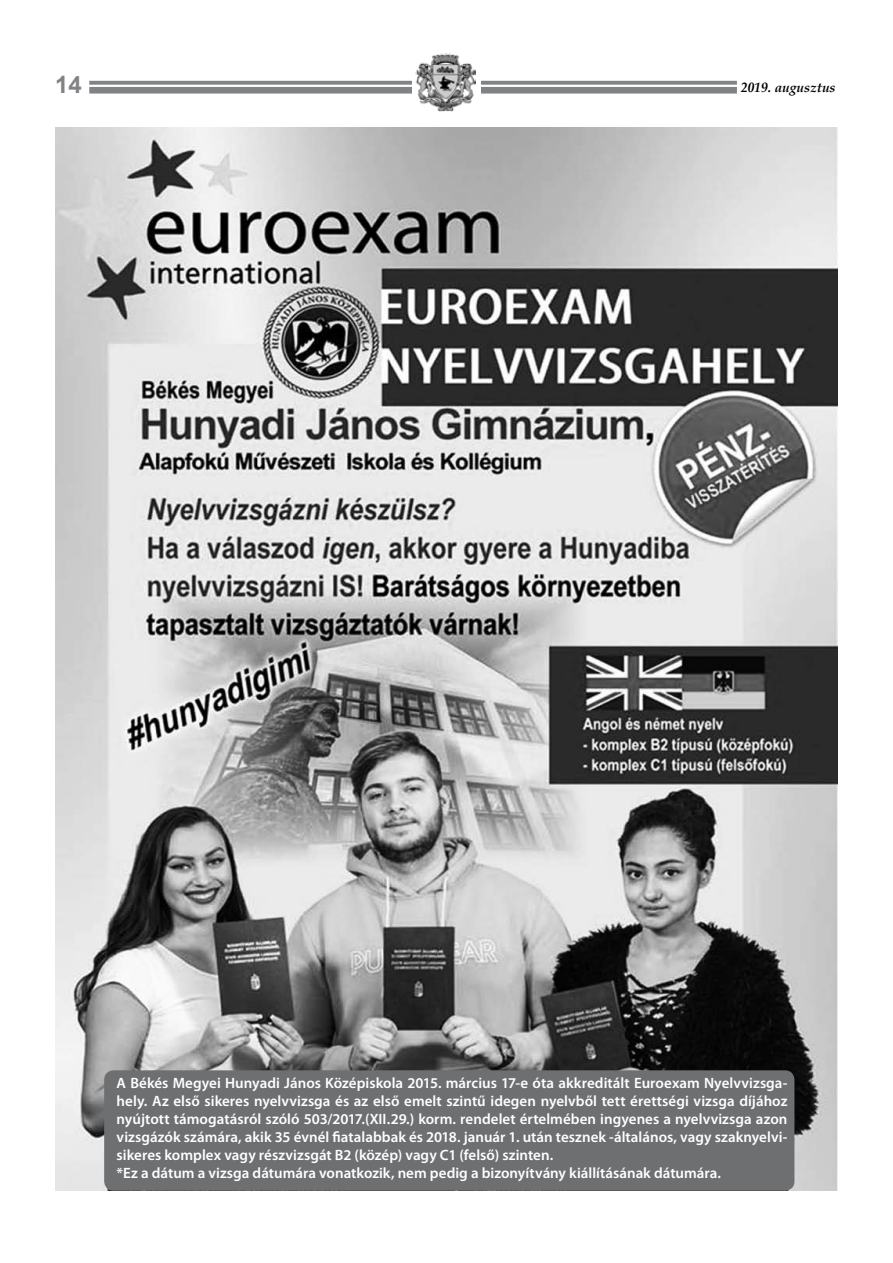
<style>
.page{position:relative;width:893px;height:1263px;background:#fff}
.page>*{position:absolute;margin:0;border:0;box-sizing:border-box;transform-origin:0 0}
.t1{font:700 24px "Arial";color:#808285}
.t2{font:600 15px/18px "Myriad Pro";color:#fff}
.t3{font:italic 700 13.5px "Book Antiqua";color:#000}
</style>
<div class="page">
<svg style="left:89px;top:81px;width:648px;height:13px;background:#898a8d"></svg>
<hr style="left:51px;top:85px;width:791px;height:2px;background:#fff">
<div style="left:412px;top:59px;width:68px;height:52px;background:#fff"></div>
<img style="left:418px;top:56px;width:57px;height:54px">
<div style="left:415px;top:53px;width:63px;height:60px;border:2px solid #fff"></div>
<img style="left:55px;top:128px;width:783px;height:1063px">
<div style="left:104px;top:1070px;width:690px;height:121px;background:#6d6f71;border-radius:9px"></div>
<h1 class="t1" style="left:55px;top:68px;width:28px">14</h1>
<p class="t3" style="left:741px;top:78px;width:96px">2019. augusztus</p>
<p class="t2" style="left:117px;top:1074px;width:672px">A Békés Megyei Hunyadi János Középiskola 2015. március 17-e óta akkreditált Euroexam Nyelvvizsga&shy;hely. Az első sikeres nyelvvizsga és az első emelt szintű idegen nyelvből tett érettségi vizsga díjához nyújtott támogatásról szóló 503/2017.(XII.29.) korm. rendelet értelmében ingyenes a nyelvvizsga azon vizsgázók számára, akik 35 évnél fiatalabbak és 2018. január 1. után tesznek -általános, vagy szaknyelvi&shy;sikeres komplex vagy részvizsgát B2 (közép) vagy C1 (felső) szinten.<br>*Ez a dátum a vizsga dátumára vonatkozik, nem pedig a bizonyítvány kiállításának dátumára.</p>
</div>
